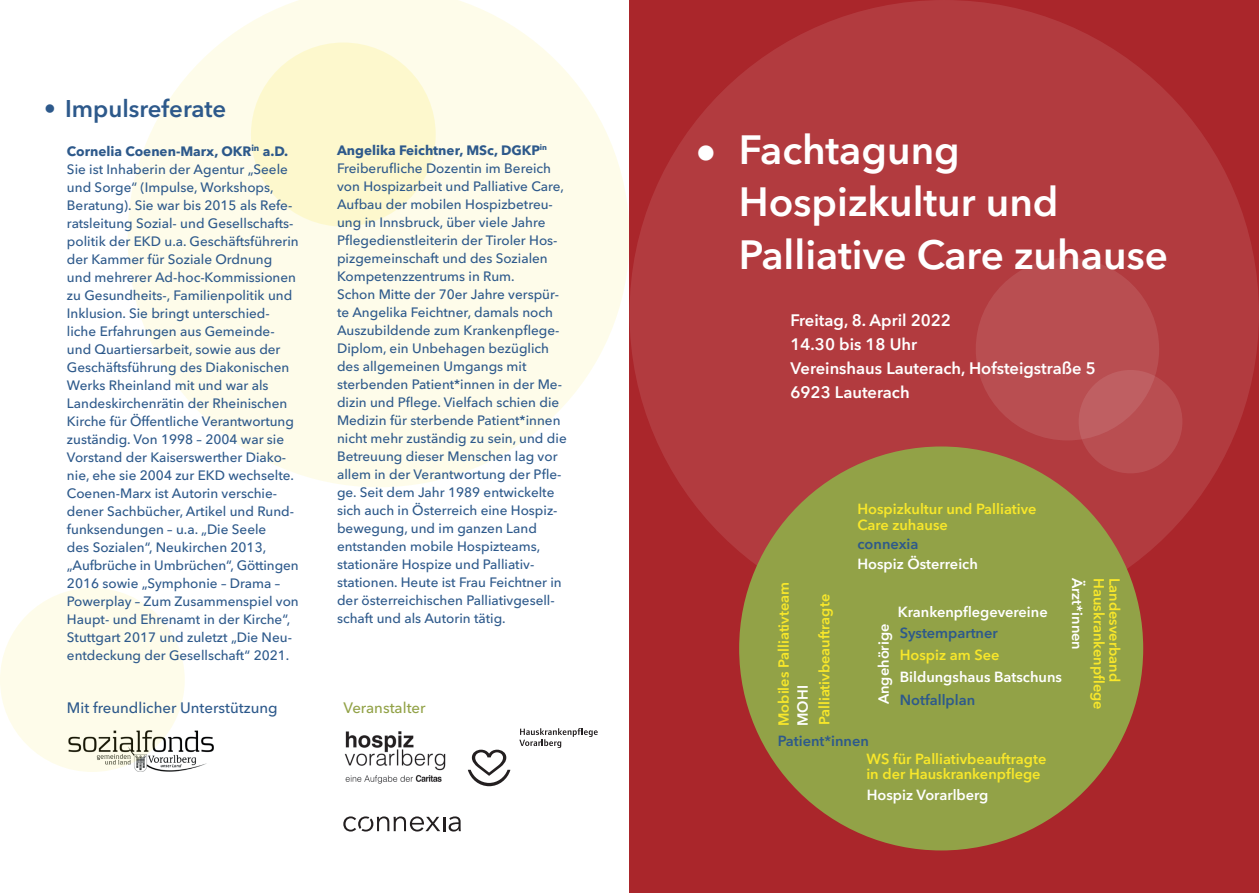
<style>
.page{position:relative;width:1259px;height:893px;background:#fff}
.page>*{position:absolute;margin:0;border:0;box-sizing:border-box;transform-origin:0 0}
.t1{font:600 40.5px/52.5px "Avenir Next LT Pro";color:#fff}
.t2{font:600 24px "Avenir Next LT Pro";color:#2d598b}
.t3{font:600 16.5px/24px "Avenir Next LT Pro";color:#fff}
.t4{font:500 15px "Avenir Next LT Pro";color:#2d598b}
.t5{font:500 15px "Avenir Next LT Pro";color:#92a247}
.t6{font:600 14.55px/15.8px "Avenir Next LT Pro";color:#f8e72a}
.t7{font:600 14.55px "Avenir Next LT Pro";color:#fff}
.t8{font:600 14.55px "Avenir Next LT Pro";color:#2d598b}
.t9{font:500 13.5px/18px "Avenir Next LT Pro";color:#2d598b}
.s1{font-weight:700}
</style>
<div class="page">
<svg style="left:128px;top:0;width:501px;height:487px;fill:#fefcea"></svg>
<div style="left:629px;top:0;width:630px;height:893px;background:#aa262b"></div>
<img style="left:129px;top:731px;width:84px;height:41px">
<div style="left:629px;top:0;width:630px;height:627px;background:#b23b3f;border-radius:50%"></div>
<div style="left:739px;top:446px;width:404px;height:404px;background:#92a247;border-radius:50%"></div>
<div style="left:975px;top:258px;width:184px;height:182px;background:#b94e51;border-radius:50%"></div>
<div style="left:1078px;top:370px;width:104px;height:103px;background:linear-gradient(to right,#be5d60,#b84c4f);border-radius:50%"></div>
<div style="left:0;top:588px;width:185px;height:184px;background:#fefcea;border-radius:50%"></div>
<div style="left:251px;top:43px;width:185px;height:184px;background:#fdf8cd;border-radius:50%"></div>
<img style="left:344px;top:731px;width:102px;height:53px">
<svg style="left:468px;top:750px;width:42px;height:36px"></svg>
<svg style="left:519px;top:728px;width:79px;height:20px"></svg>
<svg style="left:343px;top:816px;width:118px;height:15px"></svg>
<h2 class="t2" style="left:65px;top:94px;width:163px">Impulsreferate</h2>
<p class="t9" style="left:67px;top:142px;width:233px"><span class="s1">Cornelia Coenen-Marx, OKR</span><sup>in</sup> <span class="s1">a.D.<br></span>Sie ist Inhaberin der Agentur „Seele und Sorge“ (Impulse, Workshops, Beratung). Sie war bis 2015 als Refe&shy;ratsleitung Sozial- und Gesellschafts&shy;politik der EKD u.a. Geschäftsführerin der Kammer für Soziale Ordnung und mehrerer Ad-hoc-Kommissionen zu Gesundheits-, Familienpolitik und Inklusion. Sie bringt unterschied&shy;liche Erfahrungen aus Gemeinde&shy;und Quartiersarbeit, sowie aus der Geschäftsführung des Diakonischen Werks Rheinland mit und war als Landeskirchenrätin der Rheinischen Kirche für Öffentliche Verantwortung zuständig. Von 1998 – 2004 war sie Vorstand der Kaiserswerther Diako&shy;nie, ehe sie 2004 zur EKD wechselte.<br>Coenen-Marx ist Autorin verschie&shy;dener Sachbücher, Artikel und Rund&shy;funksendungen – u.a. „Die Seele<br>des Sozialen“, Neukirchen 2013, „Aufbrüche in Umbrüchen“, Göttingen 2016 sowie „Symphonie – Drama – Powerplay – Zum Zusammenspiel von Haupt- und Ehrenamt in der Kirche“, Stuttgart 2017 und zuletzt „Die Neu&shy;entdeckung der Gesellschaft“ 2021.</p>
<p class="t9" style="left:337px;top:141px;width:231px"><span class="s1">Angelika Feichtner, MSc, DGKP</span><sup>in </sup>Freiberufliche Dozentin im Bereich von Hospizarbeit und Palliative Care, Aufbau der mobilen Hospizbetreu&shy;ung in Innsbruck, über viele Jahre Pflegedienstleiterin der Tiroler Hos&shy;pizgemeinschaft und des Sozialen Kompetenzzentrums in Rum.<br>Schon Mitte der 70er Jahre verspür&shy;te Angelika Feichtner, damals noch Auszubildende zum Krankenpflege-Diplom, ein Unbehagen bezüglich des allgemeinen Umgangs mit sterbenden Patient*innen in der Me&shy;dizin und Pflege. Vielfach schien die Medizin für sterbende Patient*innen nicht mehr zuständig zu sein, und die Betreuung dieser Menschen lag vor allem in der Verantwortung der Pfle&shy;ge. Seit dem Jahr 1989 entwickelte sich auch in Österreich eine Hospiz&shy;bewegung, und im ganzen Land entstanden mobile Hospizteams, stationäre Hospize und Palliativ&shy;stationen. Heute ist Frau Feichtner in der österreichischen Palliativgesell&shy;schaft und als Autorin tätig.</p>
<p class="t4" style="left:67px;top:698px;width:212px">Mit freundlicher Unterstützung</p>
<p class="t5" style="left:343px;top:698px;width:84px">Veranstalter</p>
<h1 class="t1" style="left:739px;top:123px;width:430px">Fachtagung<br>Hospizkultur und<br>Palliative Care zuhause</h1>
<p class="t3" style="left:790px;top:308px;width:307px">Freitag, 8. April 2022<br>14.30 bis 18 Uhr<br>Vereinshaus Lauterach, Hofsteigstraße 5<br>6923 Lauterach</p>
<p class="t6" style="left:857px;top:501px;width:181px">Hospizkultur und Palliative<br>Care zuhause</p>
<p class="t8" style="left:857px;top:535px;width:62px">connexia</p>
<p class="t6" style="left:776px;top:726px;width:146px;rotate:-90deg">Mobiles Palliativteam</p>
<p class="t7" style="left:794px;top:726px;width:42px;rotate:-90deg">MOHI</p>
<p class="t6" style="left:816px;top:725px;width:133px;rotate:-90deg">Palliativbeauftragte</p>
<p class="t7" style="left:857px;top:555px;width:122px">Hospiz Österreich</p>
<p class="t7" style="left:897px;top:603px;width:151px">Krankenpflegevereine</p>
<p class="t7" style="left:875px;top:704px;width:82px;rotate:-90deg">Angehörige</p>
<p class="t8" style="left:900px;top:624px;width:99px">Systempartner</p>
<p class="t7" style="left:900px;top:668px;width:164px">Bildungshaus Batschuns</p>
<p class="t6" style="left:900px;top:646px;width:101px">Hospiz am See</p>
<p class="t8" style="left:900px;top:692px;width:77px">Notfallplan</p>
<p class="t8" style="left:778px;top:732px;width:93px">Patient*innen</p>
<p class="t6" style="left:866px;top:751px;width:181px">WS für Palliativbeauftragte in der Hauskrankenpflege</p>
<p class="t7" style="left:866px;top:786px;width:123px">Hospiz Vorarlberg</p>
<p class="t7" style="left:1086px;top:578px;width:74px;rotate:90deg">Ärzt*innen</p>
<p class="t6" style="left:1106px;top:578px;width:133px;rotate:90deg">Hauskrankenpflege</p>
<p class="t6" style="left:1122px;top:578px;width:106px;rotate:90deg">Landesverband</p>
</div>
